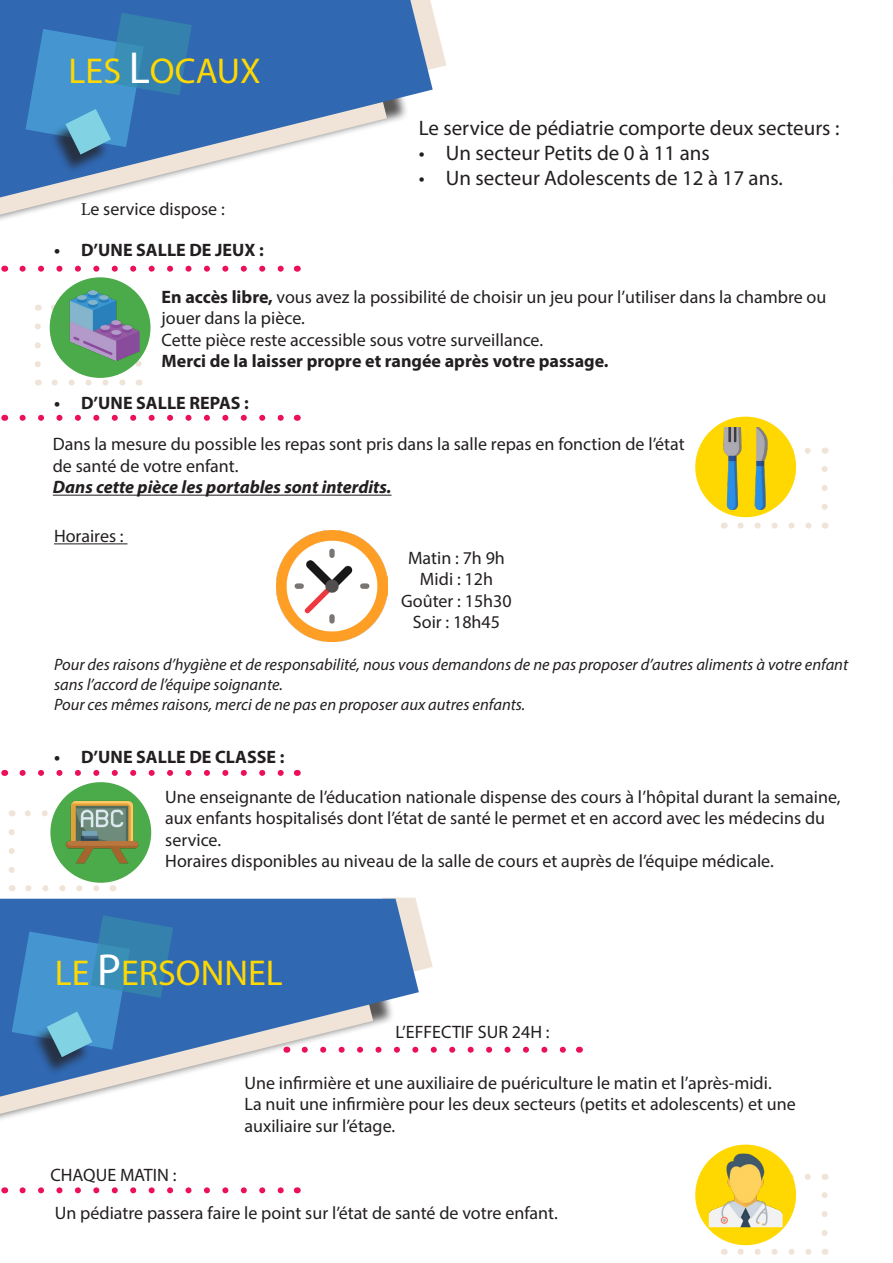
<style>
.page{position:relative;width:893px;height:1263px;background:#fff}
.page>*{position:absolute;margin:0;border:0;box-sizing:border-box;transform-origin:0 0}
.t1{font:36px "Myriad Pro";color:#ffd801}
.t2{font:21px "Myriad Pro";color:#231f20}
.t3{font:18px/21.6px "Myriad Pro";color:#231f20}
.t4{font:700 18px "Myriad Pro";color:#231f20}
.t5{font:italic 700 18px "Myriad Pro";color:#231f20}
.t6{font:italic 16.5px/19.8px "Myriad Pro";color:#231f20}
.s1{font-size:45px;color:#fff}
.s2{font-family:"Minion Pro"}
.s3{font-weight:700}
</style>
<div class="page">
<svg style="left:741px;top:1249px;width:71px;height:6px"></svg>
<svg style="left:822px;top:1192px;width:6px;height:41px"></svg>
<svg style="left:792px;top:1174px;width:16px;height:6px"></svg>
<svg style="left:9px;top:832px;width:6px;height:41px"></svg>
<svg style="left:28px;top:885px;width:72px;height:6px"></svg>
<svg style="left:25px;top:810px;width:30px;height:6px"></svg>
<svg style="left:741px;top:523px;width:71px;height:6px"></svg>
<svg style="left:822px;top:466px;width:6px;height:41px"></svg>
<svg style="left:792px;top:448px;width:16px;height:6px"></svg>
<svg style="left:35px;top:326px;width:6px;height:41px"></svg>
<svg style="left:55px;top:380px;width:71px;height:6px"></svg>
<svg style="left:136px;top:361px;width:6px;height:3px"></svg>
<svg style="left:51px;top:305px;width:4px;height:6px"></svg>
<div style="left:50px;top:277px;width:101px;height:101px;background:#4baa49;border-radius:50%"></div>
<svg style="left:383px;top:898px;width:50px;height:72px"></svg>
<svg style="left:0;top:1096px;width:93px;height:18px"></svg>
<svg style="left:0;top:899px;width:419px;height:197px;fill:#3068b2"></svg>
<hr style="left:54px;top:543px;width:74px;height:1px;background:#231f20">
<svg style="left:433px;top:12px;width:13px;height:57px"></svg>
<svg style="left:0;top:197px;width:90px;height:18px"></svg>
<svg style="left:0;top:0;width:433px;height:197px;fill:#3068b2"></svg>
<img style="left:277px;top:530px;width:110px;height:111px">
<svg style="left:23px;top:266px;width:261px;height:6px"></svg>
<svg style="left:23px;top:770px;width:261px;height:6px"></svg>
<svg style="left:23px;top:415px;width:261px;height:6px"></svg>
<svg style="left:305px;top:1047px;width:261px;height:6px"></svg>
<svg style="left:23px;top:1187px;width:261px;height:6px"></svg>
<img style="left:70px;top:290px;width:70px;height:71px">
<div style="left:695px;top:417px;width:101px;height:100px;background:#ffd801;border-radius:50%"></div>
<img style="left:705px;top:428px;width:81px;height:81px">
<hr style="left:53px;top:495px;width:339px;height:1px;background:#231f20">
<div style="left:50px;top:782px;width:101px;height:101px;background:#4baa49;border-radius:50%"></div>
<img style="left:62px;top:792px;width:79px;height:79px">
<div style="left:695px;top:1144px;width:101px;height:101px;background:#ffd801;border-radius:50%"></div>
<img style="left:709px;top:1153px;width:74px;height:74px">
<div style="left:50px;top:114px;width:60px;height:60px;background:#231f20;opacity:.75"></div>
<svg style="left:26px;top:13px;width:166px;height:142px;background:#3c82bc"></svg>
<div style="left:31px;top:1016px;width:60px;height:60px;background:#231f20;opacity:.75"></div>
<svg style="left:12px;top:915px;width:161px;height:142px;background:#3c82bc"></svg>
<p class="t1" style="left:69px;top:49px;width:194px">LES <span class="s1">L</span>OCAUX</p>
<p class="t3" style="left:81px;top:198px;width:145px"><span class="s2">L</span>e service dispose :</p>
<p class="t4" style="left:54px;top:238px;width:211px">• D’UNE SALLE DE JEUX :</p>
<p class="t2" style="left:419px;top:115px;width:422px">Le service de pédiatrie comporte deux secteurs :</p>
<p class="t2" style="left:419px;top:140px;width:292px">• Un secteur Petits de 0 à 11 ans</p>
<p class="t2" style="left:419px;top:165px;width:365px">• Un secteur Adolescents de 12 à 17 ans.</p>
<p class="t3" style="left:162px;top:286px;width:666px"><span class="s3">En accès libre,</span> vous avez la possibilité de choisir un jeu pour l’utiliser dans la chambre ou jouer dans la pièce.</p>
<p class="t3" style="left:162px;top:329px;width:383px">Cette pièce reste accessible sous votre surveillance.</p>
<p class="t4" style="left:162px;top:350px;width:449px">Merci de la laisser propre et rangée après votre passage.</p>
<p class="t4" style="left:54px;top:391px;width:196px">• D’UNE SALLE REPAS :</p>
<p class="t3" style="left:53px;top:433px;width:633px">Dans la mesure du possible les repas sont pris dans la salle repas en fonction de l’état de santé de votre enfant.</p>
<p class="t5" style="left:53px;top:476px;width:340px">Dans cette pièce les portables sont interdits.</p>
<p class="t3" style="left:54px;top:525px;width:71px">Horaires :</p>
<p class="t3" style="left:408px;top:546px;width:98px">Matin : 7h 9h</p>
<p class="t3" style="left:420px;top:568px;width:75px">Midi : 12h</p>
<p class="t3" style="left:401px;top:590px;width:112px">Goûter : 15h30</p>
<p class="t3" style="left:413px;top:611px;width:89px">Soir : 18h45</p>
<p class="t6" style="left:54px;top:654px;width:796px">Pour des raisons d’hygiène et de responsabilité, nous vous demandons de ne pas proposer d’autres aliments à votre enfant sans l’accord de l’équipe soignante.</p>
<p class="t6" style="left:54px;top:694px;width:473px">Pour ces mêmes raisons, merci de ne pas en proposer aux autres enfants.</p>
<p class="t4" style="left:54px;top:745px;width:232px">• D’UNE SALLE DE CLASSE :</p>
<p class="t3" style="left:165px;top:785px;width:677px">Une enseignante de l’éducation nationale dispense des cours à l’hôpital durant la semaine, aux enfants hospitalisés dont l’état de santé le permet et en accord avec les médecins du service.</p>
<p class="t3" style="left:165px;top:850px;width:610px">Horaires disponibles au niveau de la salle de cours et auprès de l’équipe médicale.</p>
<p class="t1" style="left:55px;top:951px;width:229px">LE <span class="s1">P</span>ERSONNEL</p>
<p class="t3" style="left:50px;top:1163px;width:128px">CHAQUE MATIN :</p>
<p class="t3" style="left:395px;top:1021px;width:156px">L’EFFECTIF SUR 24H :</p>
<p class="t3" style="left:244px;top:1071px;width:529px">Une infirmière et une auxiliaire de puériculture le matin et l’après-midi.</p>
<p class="t3" style="left:244px;top:1093px;width:553px">La nuit une infirmière pour les deux secteurs (petits et adolescents) et une auxiliaire sur l’étage.</p>
<p class="t3" style="left:55px;top:1202px;width:504px">Un pédiatre passera faire le point sur l’état de santé de votre enfant.</p>
</div>
